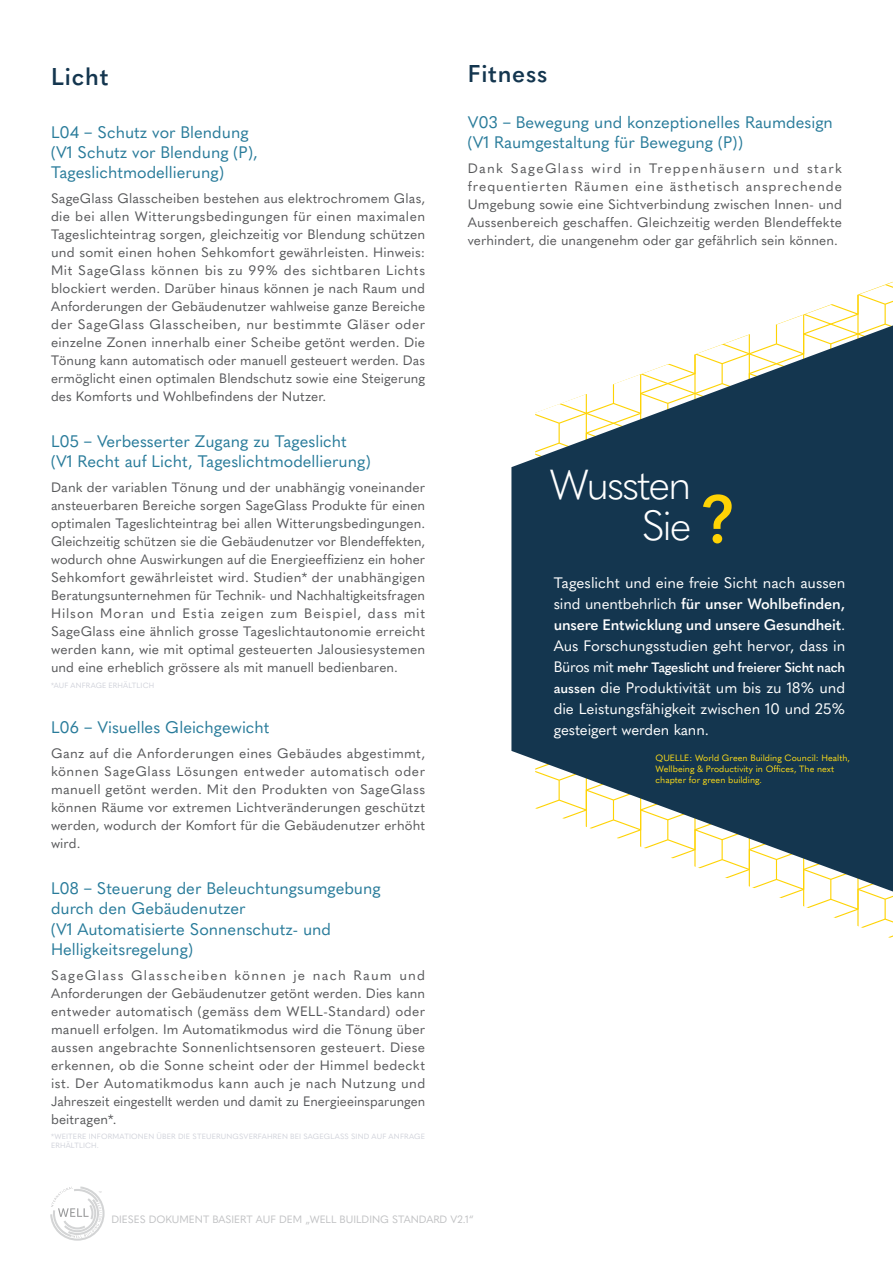
<style>
.page{position:relative;width:893px;height:1263px;background:#fff}
.page>*{position:absolute;margin:0;border:0;box-sizing:border-box;transform-origin:0 0}
.Sous_titre_1{font:600 66.6px "Quasimoda";color:#fed304}
.Sous_titre_1-2{font:300 41.4px/41.4px "Quasimoda";letter-spacing:-.05em;color:#fff;text-align:right}
.Sous_titre_1-3{font:600 24px "Quasimoda";letter-spacing:.03em;color:#14364f}
.Titre_light_Bold{font:600 24px "Quasimoda";letter-spacing:.03em;color:#14364f}
.Sous_titre_1-4{font:16.5px/20.2px "Quasimoda";color:#287b9a}
.courant_9_12_-10{font:15px/21px "Quasimoda";letter-spacing:-.005em;color:#fff;text-align:justify}
.JUSTIFED_CORRECTED{font:13.5px/18px "Quasimoda";letter-spacing:.005em;color:#57585a;text-align:justify}
.courant_9_12_-10-2{font:600 13.5px "Quasimoda";letter-spacing:-.02em;color:#fff}
.t1{font:10.5px "Quasimoda";color:#c1c2c4}
.Légende{font:9px/10.8px "Quasimoda";color:#ffdd17}
.JUSTIFED_CORRECTED-2{font:7.5px/9px "Quasimoda";letter-spacing:.025em;color:#d0d2da}
.s1{font-weight:600}
.s2{font-weight:400;font-size:15px}
.s3{font-weight:600;font-size:13.5px}
</style>
<div class="page">
<svg style="left:775px;top:282px;width:118px;height:656px"></svg>
<svg style="left:511px;top:325px;width:382px;height:566px;fill:#14364f"></svg>
<svg style="left:50px;top:1186px;width:55px;height:55px"></svg>
<p class="Titre_light_Bold" style="left:51px;top:58px;width:59px">Licht</p>
<p class="Sous_titre_1-4" style="left:51px;top:121px;width:208px">L04 – Schutz vor Blendung (V1 Schutz vor Blendung (P),<br>Tageslichtmodellierung)</p>
<p class="JUSTIFED_CORRECTED" style="left:51px;top:188px;width:376px">SageGlass Glasscheiben bestehen aus elektrochromem Glas, die bei allen Witterungsbedingungen für einen maximalen Tageslichteintrag sorgen, gleichzeitig vor Blendung schützen und somit einen hohen Sehkomfort gewährleisten. Hinweis:<br>Mit SageGlass können bis zu 99% des sichtbaren Lichts blockiert werden. Darüber hinaus können je nach Raum und Anforderungen der Gebäudenutzer wahlweise ganze Bereiche der SageGlass Glasscheiben, nur bestimmte Gläser oder einzelne Zonen innerhalb einer Scheibe getönt werden. Die Tönung kann automatisch oder manuell gesteuert werden. Das ermöglicht einen optimalen Blendschutz sowie eine Steigerung des Komforts und Wohlbefindens der Nutzer.</p>
<p class="Sous_titre_1-4" style="left:51px;top:430px;width:321px">L05 – Verbesserter Zugang zu Tageslicht (V1 Recht auf Licht, Tageslichtmodellierung)</p>
<p class="JUSTIFED_CORRECTED" style="left:51px;top:477px;width:376px">Dank der variablen Tönung und der unabhängig voneinander ansteuerbaren Bereiche sorgen SageGlass Produkte für einen optimalen Tageslichteintrag bei allen Witterungsbedingungen.<br>Gleichzeitig schützen sie die Gebäudenutzer vor Blendeffekten, wodurch ohne Auswirkungen auf die Energieeffizienz ein hoher Sehkomfort gewährleistet wird. Studien* der unabhängigen Beratungsunternehmen für Technik- und Nachhaltigkeitsfragen Hilson Moran und Estia zeigen zum Beispiel, dass mit SageGlass eine ähnlich grosse Tageslichtautonomie erreicht werden kann, wie mit optimal gesteuerten Jalousiesystemen und eine erheblich grössere als mit manuell bedienbaren.</p>
<p class="JUSTIFED_CORRECTED-2" style="left:51px;top:680px;width:105px">*AUF ANFRAGE ERHÄLTLICH</p>
<p class="Sous_titre_1-4" style="left:51px;top:716px;width:220px">L06 – Visuelles Gleichgewicht</p>
<p class="JUSTIFED_CORRECTED" style="left:51px;top:743px;width:376px">Ganz auf die Anforderungen eines Gebäudes abgestimmt, können SageGlass Lösungen entweder automatisch oder manuell getönt werden. Mit den Produkten von SageGlass können Räume vor extremen Lichtveränderungen geschützt werden, wodurch der Komfort für die Gebäudenutzer erhöht wird.</p>
<p class="Sous_titre_1-4" style="left:51px;top:877px;width:331px">L08 – Steuerung der Beleuchtungsumgebung durch den Gebäudenutzer<br>(V1 Automatisierte Sonnenschutz- und<br>Helligkeitsregelung)</p>
<p class="JUSTIFED_CORRECTED" style="left:51px;top:965px;width:376px">SageGlass Glasscheiben können je nach Raum und Anforderungen der Gebäudenutzer getönt werden. Dies kann entweder automatisch (gemäss dem WELL-Standard) oder manuell erfolgen. Im Automatikmodus wird die Tönung über aussen angebrachte Sonnenlichtsensoren gesteuert. Diese erkennen, ob die Sonne scheint oder der Himmel bedeckt ist. Der Automatikmodus kann auch je nach Nutzung und Jahreszeit eingestellt werden und damit zu Energieeinsparungen beitragen*.</p>
<p class="JUSTIFED_CORRECTED-2" style="left:51px;top:1132px;width:376px">*WEITERE INFORMATIONEN ÜBER DIE STEUERUNGSVERFAHREN BEI SAGEGLASS SIND AUF ANFRAGE<br>ERHÄLTLICH.</p>
<p class="Sous_titre_1-3" style="left:468px;top:55px;width:81px">Fitness</p>
<p class="Sous_titre_1-4" style="left:468px;top:111px;width:367px">V03 – Bewegung und konzeptionelles Raumdesign (V1 Raumgestaltung für Bewegung (P))</p>
<p class="JUSTIFED_CORRECTED" style="left:468px;top:158px;width:376px">Dank SageGlass wird in Treppenhäusern und stark frequentierten Räumen eine ästhetisch ansprechende Umgebung sowie eine Sichtverbindung zwischen Innen- und Aussenbereich geschaffen. Gleichzeitig werden Blendeffekte verhindert, die unangenehm oder gar gefährlich sein können.</p>
<p class="Sous_titre_1-2" style="left:549px;top:461px;width:144px">Wussten<br>Sie</p>
<p class="Sous_titre_1" style="left:700px;top:468px;width:37px">?</p>
<p class="courant_9_12_-10" style="left:554px;top:571px;width:293px">Tageslicht und eine freie Sicht nach aussen sind unentbehrlich <span class="s1">für unser Wohlbefinden, unsere Entwicklung und unsere Gesundheit</span>.<br>Aus Forschungsstudien geht hervor, dass in</p>
<p class="courant_9_12_-10-2" style="left:554px;top:656px;width:293px"><span class="s2">Büros mit</span> mehr Tageslicht und freierer Sicht nach</p>
<p class="courant_9_12_-10" style="left:554px;top:676px;width:293px"><span class="s3">aussen</span> die Produktivität um bis zu 18% und die Leistungsfähigkeit zwischen 10 und 25% gesteigert werden kann.</p>
<p class="Légende" style="left:656px;top:752px;width:196px">QUELLE: World Green Building Council: Health,<br>Wellbeing &amp; Productivity in Offices, The next chapter for green building.</p>
<p class="t1" style="left:111px;top:1211px;width:364px">DIESES DOKUMENT BASIERT AUF DEM „WELL BUILDING STANDARD V2.1“</p>
</div>
